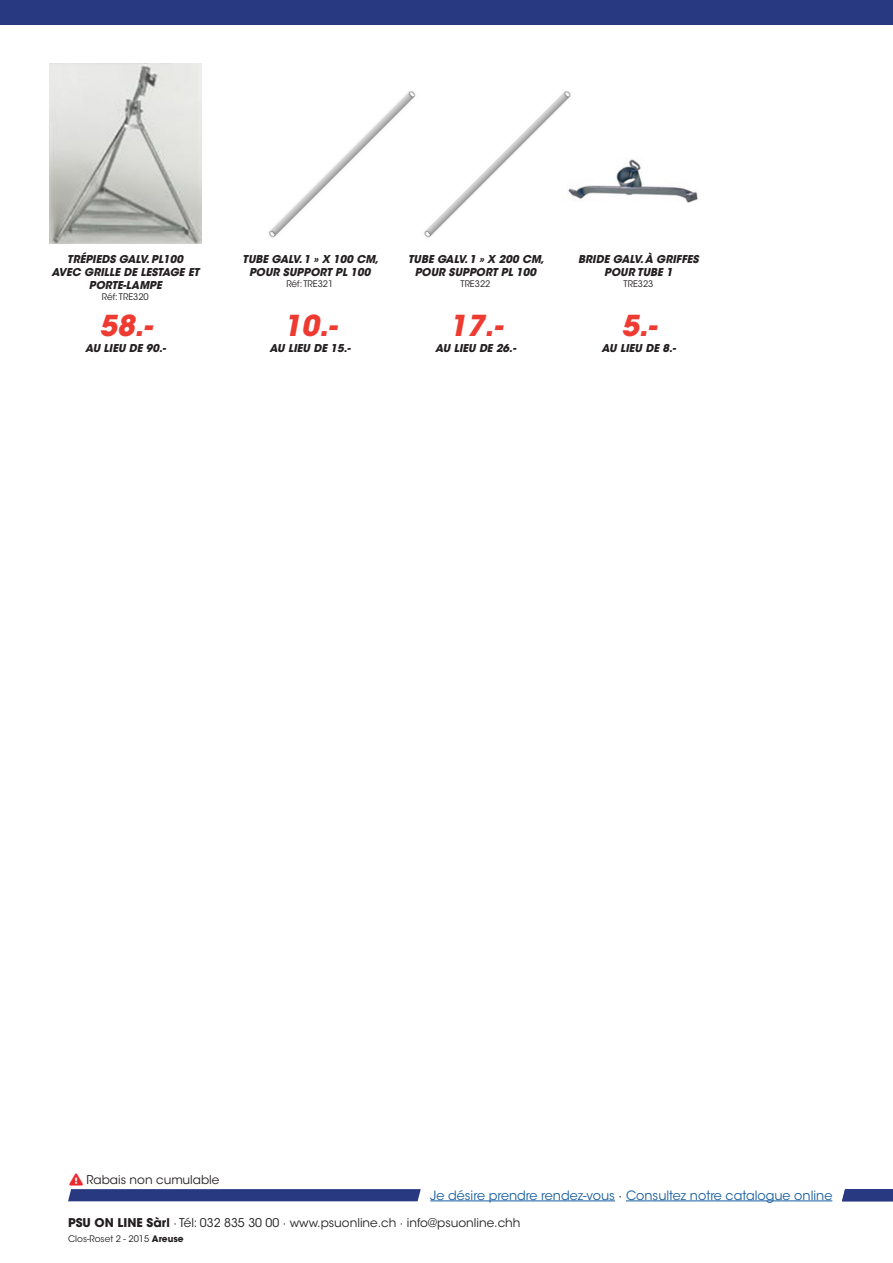
<style>
.page{position:relative;width:893px;height:1263px;background:#fff}
.page>*{position:absolute;margin:0;border:0;box-sizing:border-box;transform-origin:0 0}
.t1{font:italic 700 28.65px "ITC Avant Garde Std";color:#ee3b32}
.t2{font:12.75px "ITC Avant Garde Std";color:#175d9e}
.t3{font:12px "ITC Avant Garde Std";color:#231f20}
.t4{font:italic 700 10.8px/12.9px "ITC Avant Garde Std";color:#231f20;text-align:center}
.t5{font:9px "ITC Avant Garde Std";color:#231f20}
.s1{color:#ec2a2d}
.s2{color:#231f20}
.s3{font-weight:700}
</style>
<div class="page">
<div style="left:0;top:0;width:893px;height:24px;background:#283982"></div>
<img style="left:50px;top:64px;width:151px;height:179px">
<img style="left:575px;top:158px;width:123px;height:45px">
<img style="left:269px;top:91px;width:306px;height:147px">
<svg style="left:68px;top:1189px;width:353px;height:12px;background:#2c3c84"></svg>
<svg style="left:842px;top:1189px;width:51px;height:12px"></svg>
<hr style="left:430px;top:1200px;width:185px;height:1px;background:#175d9e">
<hr style="left:626px;top:1200px;width:206px;height:1px;background:#175d9e">
<p class="t4" style="left:52px;top:253px;width:149px">TRÉPIEDS GALV. PL100<br>AVEC GRILLE DE LESTAGE ET<br>PORTE-LAMPE</p>
<p class="t5" style="left:102px;top:291px;width:48px">Réf: TRE320</p>
<h1 class="t1" style="left:99px;top:307px;width:54px">58.-</h1>
<p class="t4" style="left:85px;top:342px;width:82px">AU LIEU DE 90.-</p>
<p class="t4" style="left:243px;top:253px;width:138px">TUBE GALV. 1 » X 100 CM,<br>POUR SUPPORT PL 100</p>
<p class="t5" style="left:286px;top:278px;width:48px">Réf: TRE321</p>
<h1 class="t1" style="left:284px;top:307px;width:54px">10.-</h1>
<p class="t4" style="left:270px;top:342px;width:82px">AU LIEU DE 15.-</p>
<p class="t4" style="left:408px;top:253px;width:138px">TUBE GALV. 1 » X 200 CM,<br>POUR SUPPORT PL 100</p>
<p class="t5" style="left:460px;top:278px;width:31px">TRE322</p>
<h1 class="t1" style="left:449px;top:307px;width:54px">17.-</h1>
<p class="t4" style="left:435px;top:342px;width:82px">AU LIEU DE 26.-</p>
<p class="t4" style="left:578px;top:253px;width:122px">BRIDE GALV. À GRIFFES<br>POUR TUBE 1</p>
<p class="t5" style="left:624px;top:278px;width:31px">TRE323</p>
<h1 class="t1" style="left:621px;top:307px;width:36px">5.-</h1>
<p class="t4" style="left:602px;top:342px;width:75px">AU LIEU DE 8.-</p>
<p class="t3" style="left:70px;top:1172px;width:151px"><span class="s1">❑</span> Rabais non cumulable</p>
<p class="t2" style="left:430px;top:1187px;width:404px">Je désire prendre rendez-vous <span class="s2">·</span> Consultez notre catalogue online</p>
<p class="t3" style="left:68px;top:1215px;width:454px"><span class="s3">PSU ON LINE Sàrl</span> · Tél: 032 835 30 00 · www.psuonline.ch · info@psuonline.chh</p>
<p class="t5" style="left:68px;top:1233px;width:117px">Clos-Roset 2 - 2015 <span class="s3">Areuse</span></p>
</div>
